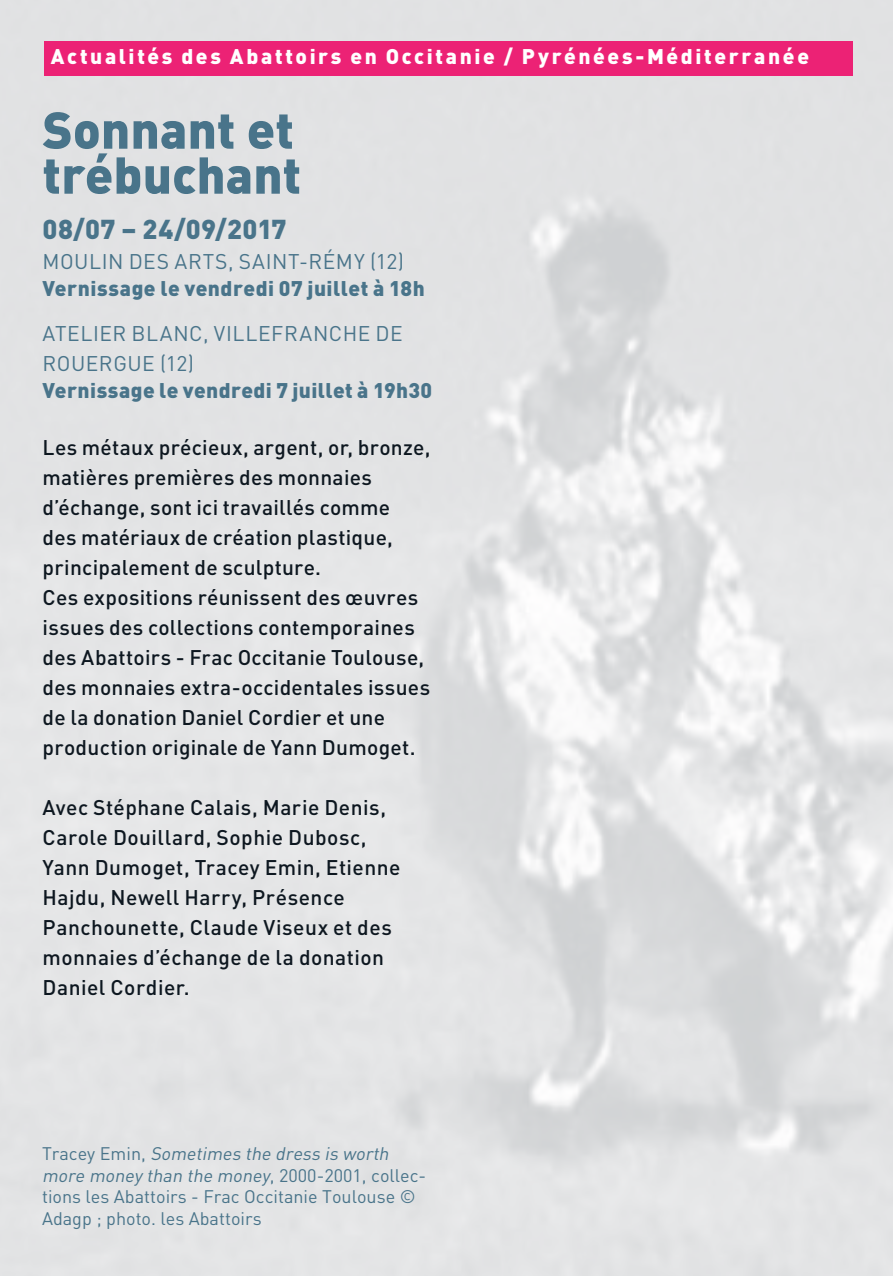
<style>
.page{position:relative;width:893px;height:1276px;background:#fff}
.page>*{position:absolute;margin:0;border:0;box-sizing:border-box;transform-origin:0 0}
.DATE{font:900 51px/45px "DIN";color:#49748a}
.DATE-2{font:900 27px "DIN";letter-spacing:.015em;color:#49748a}
.DATE-3{font:500 21px/30px "DIN";letter-spacing:.015em;color:#0d1720}
.DATE-4{font:900 21px/27px "DIN";letter-spacing:.025em;color:#49748a}
.t1{font:900 21px "DIN";letter-spacing:.125em;color:#fff}
.DATE-5{font:21px/30px "DIN";letter-spacing:.025em;color:#49748a}
.Légendes_NOIR{font:18px/21.6px "DIN";color:#49748a}
.s1{font-weight:400}
.s2{font-style:italic}
</style>
<div class="page">
<img style="left:0;top:0;width:893px;height:1276px">
<div style="left:44px;top:41px;width:809px;height:34px;background:#ec2275"></div>
<p class="t1" style="left:51px;top:42px;width:760px">Actualités des Abattoirs en Occitanie / Pyrénées-Méditerranée</p>
<p class="DATE" style="left:43px;top:105px;width:260px">Sonnant et trébuchant</p>
<p class="DATE-2" style="left:43px;top:211px;width:246px">08/07 – 24/09/2017</p>
<p class="DATE-4" style="left:43px;top:246px;width:384px"><span class="s1">MOULIN DES ARTS, SAINT-RÉMY (12)<br></span>Vernissage le vendredi 07 juillet à 18h</p>
<p class="DATE-5" style="left:43px;top:318px;width:362px">ATELIER BLANC, VILLEFRANCHE DE<br>ROUERGUE (12)</p>
<p class="DATE-4" style="left:43px;top:375px;width:391px">Vernissage le vendredi 7 juillet à 19h30</p>
<p class="DATE-3" style="left:43px;top:431px;width:389px">Les métaux précieux, argent, or, bronze, matières premières des monnaies d’échange, sont ici travaillés comme<br>des matériaux de création plastique, principalement de sculpture.<br>Ces expositions réunissent des œuvres issues des collections contemporaines des Abattoirs - Frac Occitanie Toulouse, des monnaies extra-occidentales issues de la donation Daniel Cordier et une production originale de Yann Dumoget.</p>
<p class="DATE-3" style="left:43px;top:792px;width:359px">Avec Stéphane Calais, Marie Denis,<br>Carole Douillard, Sophie Dubosc,<br>Yann Dumoget, Tracey Emin, Etienne<br>Hajdu, Newell Harry, Présence<br>Panchounette, Claude Viseux et des monnaies d’échange de la donation<br>Daniel Cordier.</p>
<p class="Légendes_NOIR" style="left:42px;top:1142px;width:386px">T ra c ey E m i n , <span class="s2">Sometimes the dress is worth more money than the money</span>, 2 0 0 0 - 2 0 0 1 , c o l le c - tions les Abattoirs - Frac Occitanie Toulouse © Adagp ; photo. les Abattoirs</p>
</div>
